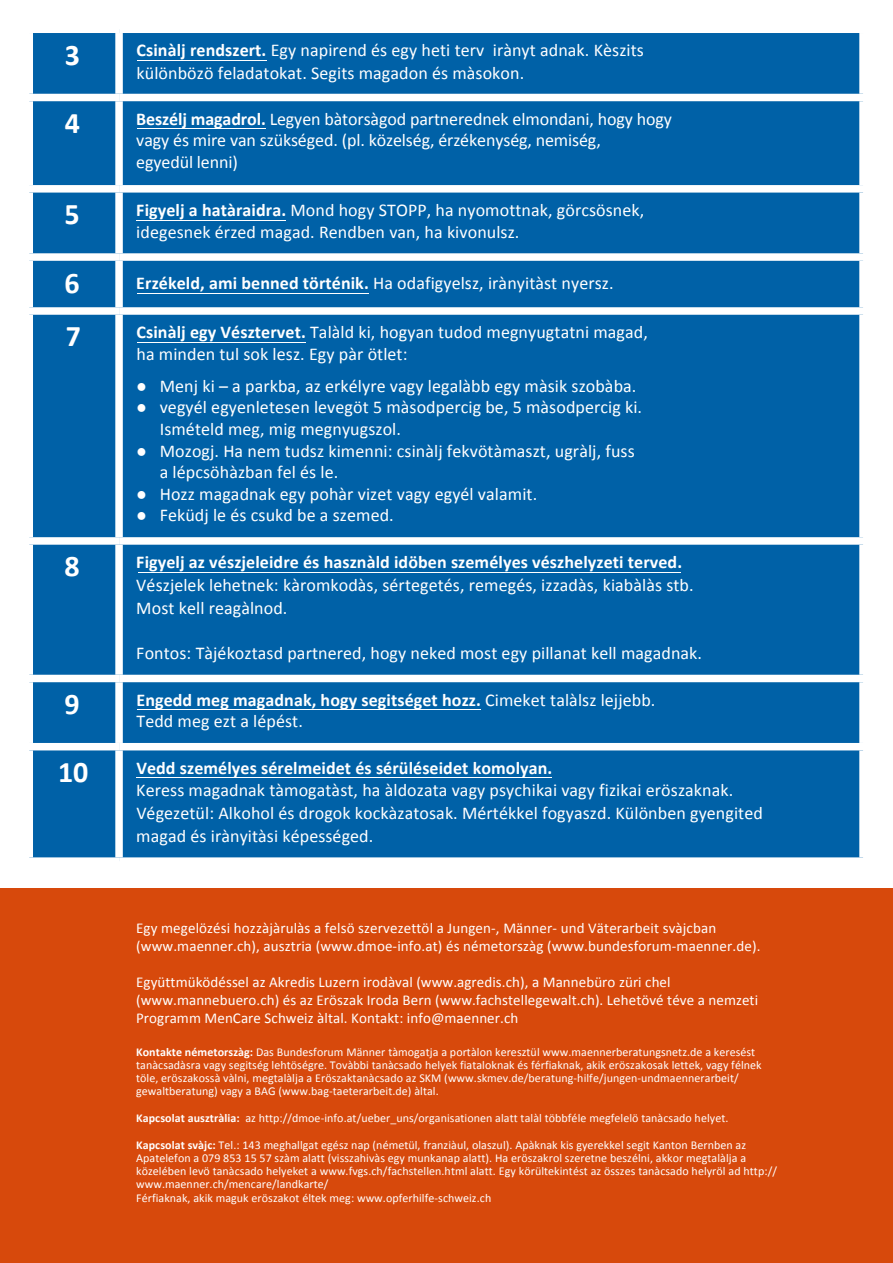
<style>
.page{position:relative;width:893px;height:1263px;background:#fff}
.page>*{position:absolute;margin:0;border:0;box-sizing:border-box;transform-origin:0 0}
.t1{font:700 30px "Calibri";color:#fff}
.t2{font:18px/21.6px "Calibri";letter-spacing:.005em;color:#fff}
.t3{font:700 18px "Calibri";letter-spacing:.005em;color:#fff}
.t4{font:15px/18px "Calibri";letter-spacing:.005em;color:#fff}
.t5{font:12px/13.4px "Calibri";letter-spacing:.005em;color:#fff}
.s1{font-weight:700}
</style>
<div class="page">
<div style="left:33px;top:33px;width:826px;height:824px;background:#0061a7"></div>
<div style="left:115px;top:33px;width:8px;height:61px;background:#fff"></div>
<div style="left:26px;top:94px;width:93px;height:7px;background:#fff"></div>
<div style="left:119px;top:94px;width:748px;height:7px;background:#fff"></div>
<div style="left:115px;top:101px;width:8px;height:84px;background:#fff"></div>
<div style="left:26px;top:185px;width:93px;height:8px;background:#fff"></div>
<div style="left:119px;top:185px;width:748px;height:8px;background:#fff"></div>
<div style="left:115px;top:193px;width:8px;height:60px;background:#fff"></div>
<div style="left:26px;top:253px;width:93px;height:8px;background:#fff"></div>
<div style="left:119px;top:253px;width:748px;height:8px;background:#fff"></div>
<div style="left:115px;top:261px;width:8px;height:46px;background:#fff"></div>
<div style="left:26px;top:307px;width:93px;height:8px;background:#fff"></div>
<div style="left:119px;top:307px;width:748px;height:8px;background:#fff"></div>
<div style="left:115px;top:315px;width:8px;height:222px;background:#fff"></div>
<div style="left:26px;top:537px;width:93px;height:8px;background:#fff"></div>
<div style="left:119px;top:537px;width:748px;height:8px;background:#fff"></div>
<div style="left:115px;top:545px;width:8px;height:130px;background:#fff"></div>
<div style="left:26px;top:675px;width:93px;height:7px;background:#fff"></div>
<div style="left:119px;top:675px;width:748px;height:7px;background:#fff"></div>
<div style="left:115px;top:682px;width:8px;height:61px;background:#fff"></div>
<div style="left:26px;top:743px;width:93px;height:7px;background:#fff"></div>
<div style="left:119px;top:743px;width:748px;height:7px;background:#fff"></div>
<div style="left:115px;top:750px;width:8px;height:107px;background:#fff"></div>
<hr style="left:137px;top:60px;width:129px;height:1px;background:#fff">
<hr style="left:137px;top:128px;width:128px;height:1px;background:#fff">
<hr style="left:137px;top:220px;width:149px;height:1px;background:#fff">
<hr style="left:137px;top:293px;width:231px;height:1px;background:#fff">
<hr style="left:137px;top:342px;width:169px;height:1px;background:#fff">
<hr style="left:138px;top:572px;width:542px;height:1px;background:#fff">
<hr style="left:137px;top:709px;width:343px;height:1px;background:#fff">
<hr style="left:137px;top:777px;width:415px;height:1px;background:#fff">
<div style="left:0;top:889px;width:893px;height:374px;background:#d7490c"></div>
<h1 class="t1" style="left:65px;top:36px;width:17px">3</h1>
<p class="t2" style="left:137px;top:39px;width:509px;line-height:23.1px"><span class="s1">Csinàlj rendszert</span><span class="s1">.</span> Egy napirend és egy heti terv irànyt adnak. Kèszits különbözö feladatokat. Segits magadon és màsokon.</p>
<h1 class="t1" style="left:65px;top:104px;width:17px">4</h1>
<p class="t2" style="left:136px;top:108px;width:537px"><span class="s1">Beszélj magadrol</span><span class="s1">.</span> Legyen bàtorsàgod partnerednek elmondani, hogy hogy vagy és mire van szükséged. (pl. közelség, érzékenység, nemiség,<br>egyedül lenni)</p>
<h1 class="t1" style="left:65px;top:196px;width:17px">5</h1>
<p class="t2" style="left:136px;top:199px;width:509px"><span class="s1">Figyelj a hatàraidra</span><span class="s1">.</span> Mond hogy STOPP, ha nyomottnak, görcsösnek, idegesnek érzed magad. Rendben van, ha kivonulsz.</p>
<h1 class="t1" style="left:65px;top:264px;width:17px">6</h1>
<p class="t2" style="left:136px;top:272px;width:479px"><span class="s1">Erzékeld, ami benned történik</span><span class="s1">.</span> Ha odafigyelsz, irànyitàst nyersz.</p>
<h1 class="t1" style="left:66px;top:318px;width:17px">7</h1>
<p class="t2" style="left:137px;top:321px;width:513px"><span class="s1">Csinàlj egy Vésztervet</span><span class="s1">.</span> Talàld ki, hogyan tudod megnyugtatni magad, ha minden tul sok lesz. Egy pàr ötlet:</p>
<p class="t2" style="left:136px;top:375px;width:502px">● Menj ki – a parkba, az erkélyre vagy legalàbb egy màsik szobàba.</p>
<p class="t2" style="left:160px;top:397px;width:484px;text-indent:-23px">● vegyél egyenletesen levegöt 5 màsodpercig be, 5 màsodpercig ki.<br>Ismételd meg, mig megnyugszol.</p>
<p class="t2" style="left:160px;top:440px;width:476px;text-indent:-23px">● Mozogj. Ha nem tudsz kimenni: csinàlj fekvötàmaszt, ugràlj, fuss a lépcsöhàzban fel és le.</p>
<p class="t2" style="left:136px;top:483px;width:402px">● Hozz magadnak egy pohàr vizet vagy egyél valamit.</p>
<p class="t2" style="left:136px;top:505px;width:259px">● Feküdj le és csukd be a szemed.</p>
<h1 class="t1" style="left:64px;top:548px;width:17px">8</h1>
<p class="t3" style="left:136px;top:551px;width:547px">Figyelj az vészjeleidre és hasznàld idöben személyes vészhelyzeti terved.</p>
<p class="t2" style="left:136px;top:574px;width:559px;line-height:22.8px">Vészjelek lehetnek: kàromkodàs, sértegetés, remegés, izzadàs, kiabàlàs stb.<br>Most kell reagàlnod.</p>
<p class="t2" style="left:136px;top:642px;width:567px">Fontos: Tàjékoztasd partnered, hogy neked most egy pillanat kell magadnak.</p>
<h1 class="t1" style="left:65px;top:685px;width:17px">9</h1>
<p class="t2" style="left:136px;top:689px;width:520px"><span class="s1">Engedd meg magadnak, hogy segitséget hozz</span><span class="s1">.</span> Cimeket talàlsz lejjebb.<br>Tedd meg ezt a lépést.</p>
<h1 class="t1" style="left:58px;top:754px;width:32px">10</h1>
<p class="t2" style="left:136px;top:756px;width:628px;line-height:22.6px"><span class="s1">Vedd személyes sérelmeidet és sérüléseidet komolyan</span><span class="s1">.<br></span>Keress magadnak tàmogatàst, ha àldozata vagy psychikai vagy fizikai eröszaknak.<br>Végezetül: Alkohol és drogok kockàzatosak. Mértékkel fogyaszd. Különben gyengited magad és irànyitàsi képességed.</p>
<p class="t4" style="left:136px;top:919px;width:626px">Egy megelözési hozzàjàrulàs a felsö szervezettöl a Jungen-, Männer- und Väterarbeit svàjcban (www.maenner.ch), ausztria (www.dmoe-info.at) és németorszàg (www.bundesforum-maenner.de).</p>
<p class="t4" style="left:136px;top:973px;width:623px">Együttmüködéssel az Akredis Luzern irodàval (www.agredis.ch), a Mannebüro züri chel (www.mannebuero.ch) és az Eröszak Iroda Bern (www.fachstellegewalt.ch). Lehetövé téve a nemzeti<br>Programm MenCare Schweiz àltal. Kontakt: info@maenner.ch</p>
<p class="t5" style="left:136px;top:1045px;width:627px"><span class="s1">Kontakte németorszàg:</span> Das Bundesforum Männer tàmogatja a portàlon keresztül www.maennerberatungsnetz.de a keresést tanàcsadàsra vagy segitség lehtöségre. Tovàbbi tanàcsado helyek fiataloknak és férfiaknak, akik eröszakosak lettek, vagy félnek töle, eröszakossà vàlni, megtalàlja a Eröszaktanàcsado az SKM (www.skmev.de/beratung-hilfe/jungen-undmaennerarbeit/ gewaltberatung) vagy a BAG (www.bag-taeterarbeit.de) àltal.</p>
<p class="t5" style="left:136px;top:1111px;width:594px"><span class="s1">Kapcsolat ausztràlia:</span> az http://dmoe-info.at/ueber_uns/organisationen alatt talàl többféle megfelelö tanàcsado helyet.</p>
<p class="t5" style="left:136px;top:1138px;width:642px"><span class="s1">Kapcsolat svàjc:</span> Tel.: 143 meghallgat egész nap (németül, franziàul, olaszul). Apàknak kis gyerekkel segit Kanton Bernben az Apatelefon a 079 853 15 57 szàm alatt (visszahivàs egy munkanap alatt). Ha eröszakrol szeretne beszélni, akkor megtalàlja a közelében levö tanàcsado helyeket a www.fvgs.ch/fachstellen.html alatt. Egy körültekintést az összes tanàcsado helyröl ad http:// www.maenner.ch/mencare/landkarte/<br>Férfiaknak, akik maguk eröszakot éltek meg: www.opferhilfe-schweiz.ch</p>
</div>
